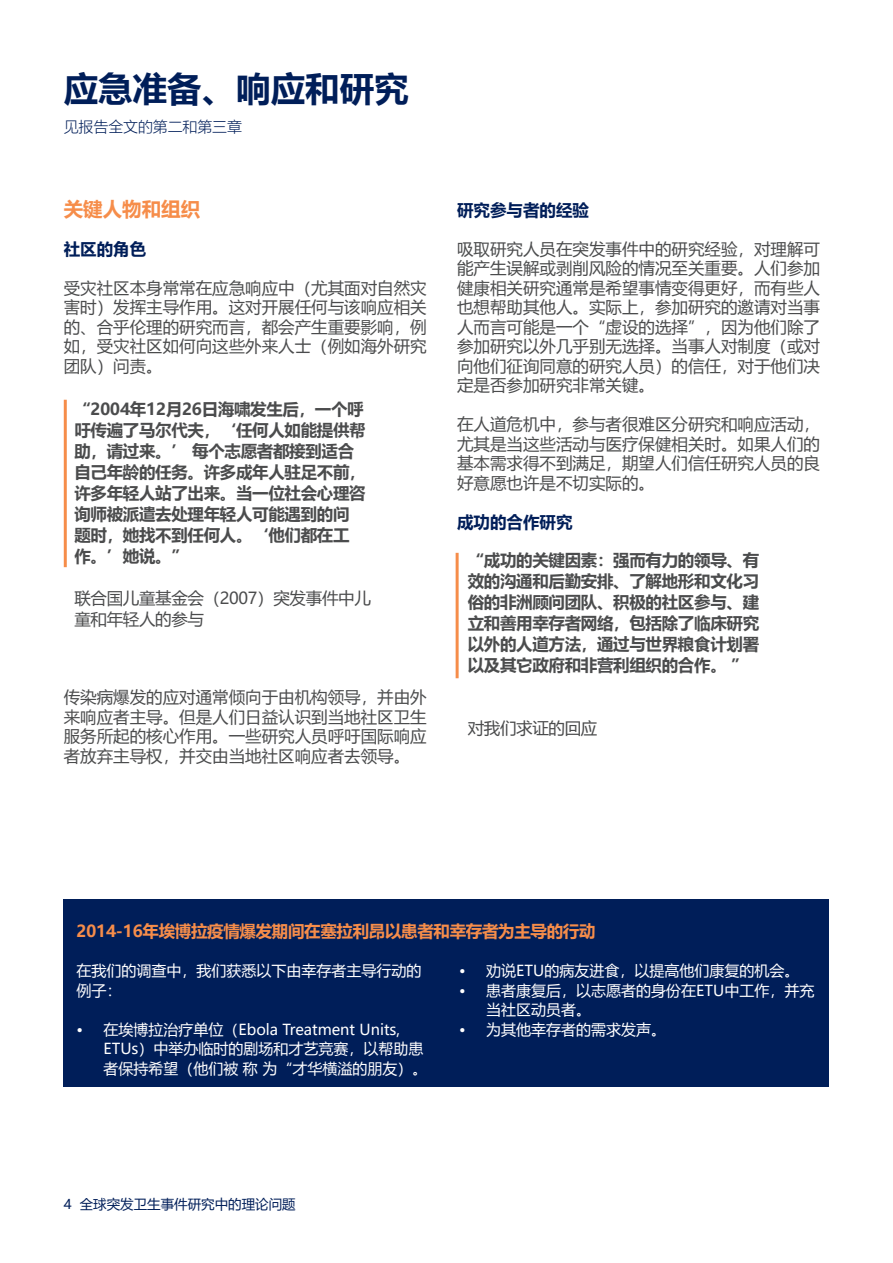
<style>
.page{position:relative;width:893px;height:1263px;background:#fff}
.page>*{position:absolute;margin:0;border:0;box-sizing:border-box;transform-origin:0 0}
.t1{font:700 34.5px "Microsoft Ya Hei";color:#001e59}
.t2{font:700 19.5px "Microsoft Ya Hei";color:#f68d4a}
.t3{font:16.5px/19.5px "Microsoft Ya Hei";color:#4b4c4d;text-align:justify}
.t4{font:700 16.5px/21px "Microsoft Ya Hei";letter-spacing:-.02em;color:#4b4c4d}
.t5{font:16.5px/21px "Microsoft Ya Hei";letter-spacing:-.02em;color:#4b4c4d}
.t6{font:700 16.5px "Microsoft Ya Hei";letter-spacing:-.02em;color:#f68d4a}
.t7{font:700 16.5px "Microsoft Ya Hei";color:#001e59}
.t8{font:15px/19.5px "Microsoft Ya Hei";color:#fff}
.t9{font:300 15px "Microsoft Ya Hei";letter-spacing:-.01em;color:#001e59}
.t10{font:13.5px "Microsoft Ya Hei";color:#001e59}
</style>
<div class="page">
<div style="left:64px;top:899px;width:765px;height:187px;background:#001e59"></div>
<hr style="left:64px;top:400px;width:3px;height:167px;background:#f68d4a">
<hr style="left:456px;top:553px;width:3px;height:125px;background:#f68d4a">
<p class="t1" style="left:64px;top:64px;width:347px">应急准备、响应和研究</p>
<p class="t9" style="left:64px;top:116px;width:180px">见报告全文的第二和第三章</p>
<p class="t2" style="left:64px;top:195px;width:138px">关键人物和组织</p>
<p class="t7" style="left:64px;top:237px;width:84px">社区的角色</p>
<p class="t3" style="left:64px;top:277px;width:365px">受灾社区本身常常在应急响应中（尤其面对自然灾害时）发挥主导作用。这对开展任何与该响应相关的、合乎伦理的研究而言，都会产生重要影响，例如，受灾社区如何向这些外来人士（例如海外研究团队）问责。</p>
<p class="t4" style="left:74px;top:398px;width:293px">“2004年12月26日海啸发生后，一个呼吁传遍了马尔代夫，‘任何人如能提供帮助，请过来。’ 每个志愿者都接到适合自己年龄的任务。许多成年人驻足不前，许多年轻人站了出来。当一位社会心理咨询师被派遣去处理年轻人可能遇到的问题时，她找不到任何人。‘他们都在工作。’她说。”</p>
<p class="t5" style="left:74px;top:587px;width:298px">联合国儿童基金会（2007）突发事件中儿童和年轻人的参与</p>
<p class="t3" style="left:64px;top:687px;width:365px">传染病爆发的应对通常倾向于由机构领导，并由外来响应者主导。但是人们日益认识到当地社区卫生服务所起的核心作用。一些研究人员呼吁国际响应者放弃主导权，并交由当地社区响应者去领导。</p>
<p class="t7" style="left:457px;top:198px;width:133px">研究参与者的经验</p>
<p class="t3" style="left:457px;top:238px;width:364px">吸取研究人员在突发事件中的研究经验，对理解可能产生误解或剥削风险的情况至关重要。人们参加健康相关研究通常是希望事情变得更好，而有些人也想帮助其他人。实际上，参加研究的邀请对当事人而言可能是一个“虚设的选择”，因为他们除了参加研究以外几乎别无选择。当事人对制度（或对向他们征询同意的研究人员）的信任，对于他们决定是否参加研究非常关键。</p>
<p class="t3" style="left:457px;top:414px;width:364px">在人道危机中，参与者很难区分研究和响应活动，尤其是当这些活动与医疗保健相关时。如果人们的基本需求得不到满足，期望人们信任研究人员的良好意愿也许是不切实际的。</p>
<p class="t7" style="left:457px;top:510px;width:117px">成功的合作研究</p>
<p class="t4" style="left:468px;top:549px;width:293px;text-align:justify">“成功的关键因素：强而有力的领导、有效的沟通和后勤安排、了解地形和文化习俗的非洲顾问团队、积极的社区参与、建立和善用幸存者网络，包括除了临床研究以外的人道方法，通过与世界粮食计划署以及其它政府和非营利组织的合作。 ”</p>
<p class="t5" style="left:468px;top:717px;width:131px">对我们求证的回应</p>
<p class="t6" style="left:77px;top:920px;width:521px">2014-16年埃博拉疫情爆发期间在塞拉利昂以患者和幸存者为主导的行动</p>
<p class="t8" style="left:77px;top:960px;width:346px">在我们的调查中，我们获悉以下由幸存者主导行动的例子：</p>
<p class="t8" style="left:104px;top:1019px;width:325px;text-indent:-27px">• 在埃博拉治疗单位（Ebola Treatment Units,<br>ETUs）中举办临时的剧场和才艺竞赛，以帮助患者保持希望（他们被 称 为“才华横溢的朋友）。</p>
<p class="t8" style="left:459px;top:960px;width:342px">• 劝说ETU的病友进食，以提高他们康复的机会。</p>
<p class="t8" style="left:486px;top:980px;width:330px;text-indent:-27px">• 患者康复后，以志愿者的身份在ETU中工作，并充当社区动员者。</p>
<p class="t8" style="left:459px;top:1019px;width:208px">• 为其他幸存者的需求发声。</p>
<p class="t10" style="left:64px;top:1195px;width:233px">4 全球突发卫生事件研究中的理论问题</p>
</div>
